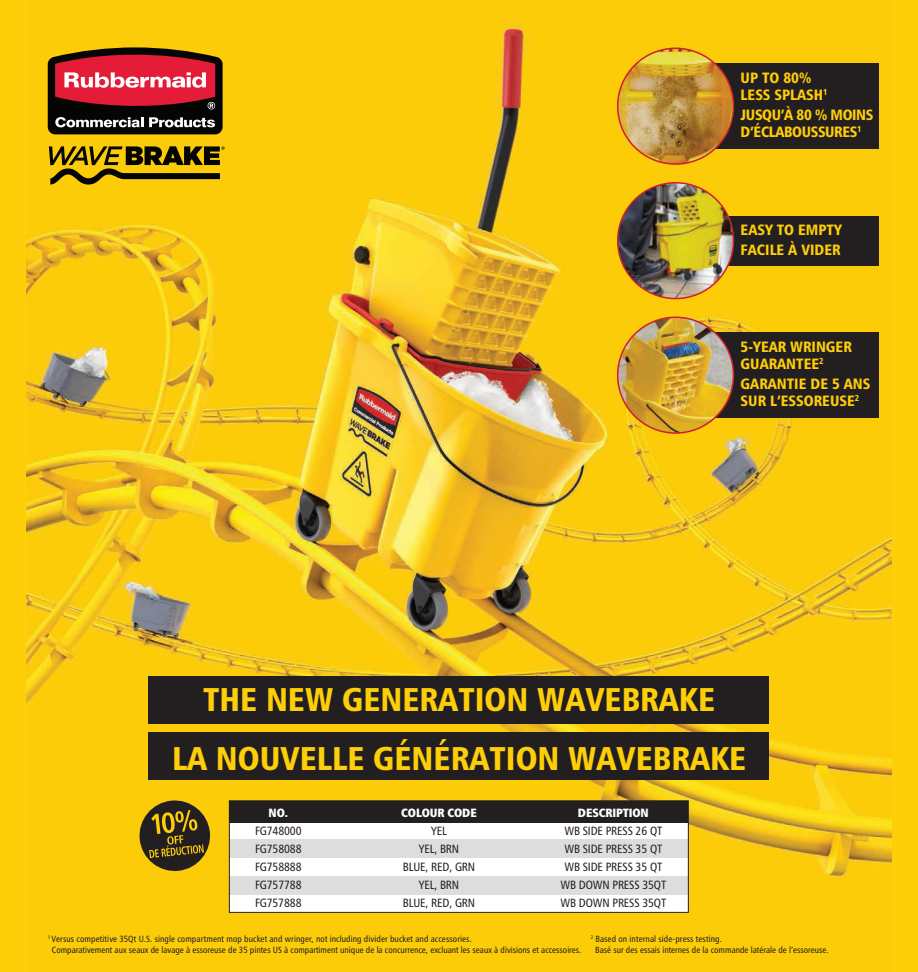
<style>
.page{position:relative;width:918px;height:972px;background:#fece08}
.page>*{position:absolute;margin:0;border:0;box-sizing:border-box;transform-origin:0 0}
.t1{font:33px/58.1px "Humanist 777 BT Black Condensed B";color:#fece08;text-align:center}
.t2{font:15px/17px "Humanist 777 BT Black Condensed B";color:#fece08}
.t3{font:15px/17px "Humanist 777 BT Black Condensed B";letter-spacing:-.025em;color:#fece08}
.t4{font:12px "Humanist 777 BT Roman Condensed B";letter-spacing:-.01em;color:#231f20}
.t5{font:12px "Humanist 777 BT Extra Black Cond B";letter-spacing:-.01em;color:#fff}
.t6{font:9px/10.8px "Humanist 777 BT Roman Condensed B";color:#231f20}
</style>
<div class="page">
<img style="left:27px;top:22px;width:864px;height:891px">
<div style="left:148px;top:677px;width:622px;height:47px;background:#231f20"></div>
<div style="left:148px;top:733px;width:622px;height:47px;background:#231f20"></div>
<svg style="left:49px;top:146px;width:176px;height:39px"></svg>
<svg style="left:48px;top:47px;width:175px;height:87px;background:#8a3637"></svg>
<div style="left:706px;top:63px;width:173px;height:85px;background:#231f20"></div>
<img style="left:618px;top:48px;width:115px;height:116px;border-radius:58px">
<div style="left:617px;top:48px;width:117px;height:117px;border:2px solid #d21f2e;border-radius:50%"></div>
<div style="left:706px;top:216px;width:173px;height:49px;background:#231f20"></div>
<img style="left:618px;top:183px;width:115px;height:116px;border-radius:58px">
<div style="left:617px;top:182px;width:117px;height:117px;border:2px solid #d21f2e;border-radius:50%"></div>
<div style="left:706px;top:332px;width:173px;height:85px;background:#231f20"></div>
<img style="left:618px;top:317px;width:115px;height:116px;border-radius:58px">
<div style="left:617px;top:316px;width:117px;height:118px;border:2px solid #d21f2e;border-radius:50%"></div>
<div style="left:229px;top:801px;width:459px;height:111px;background:#fff"></div>
<div style="left:229px;top:801px;width:459px;height:21px;background:#231f20"></div>
<div style="left:229px;top:840px;width:459px;height:18px;background:#dcdddf"></div>
<div style="left:229px;top:876px;width:459px;height:19px;background:#dcdddf"></div>
<div style="left:229px;top:800px;width:460px;height:113px;border:1px solid #231f20"></div>
<svg style="left:138px;top:799px;width:74px;height:74px"></svg>
<h2 class="t2" style="left:741px;top:69px;width:89px">UP TO 80%<br>LESS SPLASH<sup>1</sup></h2>
<h2 class="t3" style="left:741px;top:106px;width:134px">JUSQU’À 80 % MOINS<br>D’ÉCLABOUSSURES<sup>1</sup></h2>
<h2 class="t2" style="left:741px;top:220px;width:103px;line-height:20.1px">EASY TO EMPTY<br>FACILE À VIDER</h2>
<h2 class="t2" style="left:741px;top:338px;width:113px">5-YEAR WRINGER<br>GUARANTEE<sup>2</sup></h2>
<h2 class="t2" style="left:741px;top:375px;width:131px">GARANTIE DE 5 ANS<br>SUR L’ESSOREUSE<sup>2</sup></h2>
<h1 class="t1" style="left:172px;top:670px;width:576px">THE NEW GENERATION WAVEBRAKE<br>LA NOUVELLE GÉNÉRATION WAVEBRAKE</h1>
<h3 class="t5" style="left:269px;top:805px;width:21px">NO.</h3>
<h3 class="t5" style="left:401px;top:805px;width:77px">COLOUR CODE</h3>
<h3 class="t5" style="left:578px;top:805px;width:72px">DESCRIPTION</h3>
<h3 class="t4" style="left:255px;top:823px;width:48px">FG748000</h3>
<h3 class="t4" style="left:431px;top:823px;width:17px">YEL</h3>
<h3 class="t4" style="left:564px;top:823px;width:100px">WB SIDE PRESS 26 QT</h3>
<h3 class="t4" style="left:255px;top:841px;width:48px">FG758088</h3>
<h3 class="t4" style="left:419px;top:841px;width:42px">YEL, BRN</h3>
<h3 class="t4" style="left:564px;top:841px;width:100px">WB SIDE PRESS 35 QT</h3>
<h3 class="t4" style="left:255px;top:859px;width:48px">FG758888</h3>
<h3 class="t4" style="left:403px;top:859px;width:74px">BLUE, RED, GRN</h3>
<h3 class="t4" style="left:564px;top:859px;width:100px">WB SIDE PRESS 35 QT</h3>
<h3 class="t4" style="left:255px;top:877px;width:48px">FG757788</h3>
<h3 class="t4" style="left:419px;top:877px;width:42px">YEL, BRN</h3>
<h3 class="t4" style="left:560px;top:877px;width:107px">WB DOWN PRESS 35QT</h3>
<h3 class="t4" style="left:255px;top:895px;width:48px">FG757888</h3>
<h3 class="t4" style="left:403px;top:895px;width:74px">BLUE, RED, GRN</h3>
<h3 class="t4" style="left:560px;top:895px;width:107px">WB DOWN PRESS 35QT</h3>
<p class="t6" style="left:52px;top:933px;width:531px;text-indent:-4px"><sup>1</sup> Versus competitive 35Qt U.S. single compartment mop bucket and wringer, not including divider bucket and accessories.<br>Comparativement aux seaux de lavage à essoreuse de 35 pintes US à compartiment unique de la concurrence, excluant les seaux à divisions et accessoires.</p>
<p class="t6" style="left:595px;top:933px;width:235px;text-indent:-4px"><sup>2</sup> Based on internal side-press testing.<br>Basé sur des essais internes de la commande latérale de l’essoreuse.</p>
</div>
